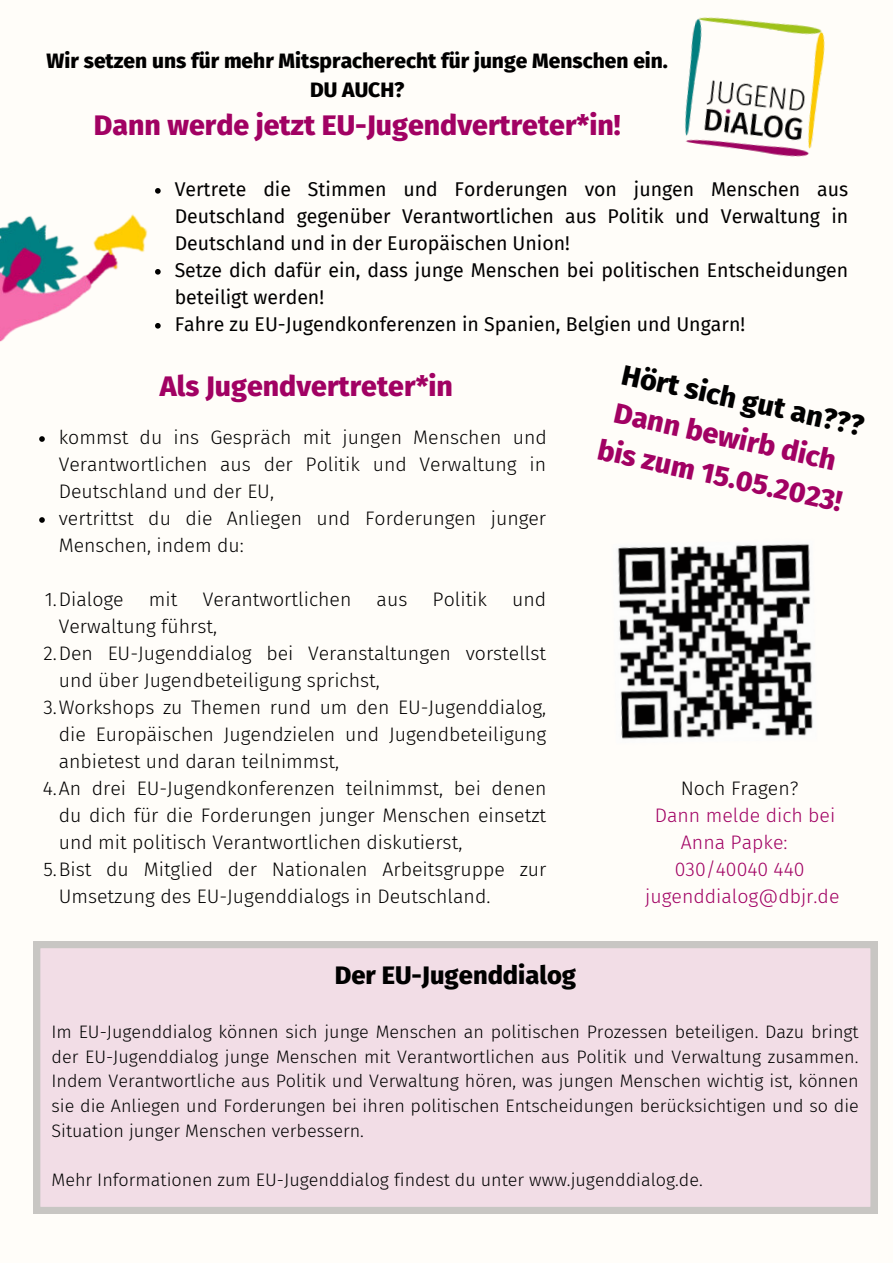
<style>
.page{position:relative;width:893px;height:1264px;background:#fff}
.page>*{position:absolute;margin:0;border:0;box-sizing:border-box;transform-origin:0 0}
.t1{font:800 28.5px "Fira Sans";color:#a10163}
.t2{font:800 28.5px "Fira Sans";color:#000}
.t3{font:800 25.5px "Fira Sans";color:#000}
.t4{font:800 21px/29.2px "Fira Sans";color:#000;text-align:center}
.t5{font:300 19.5px/27px "Fira Sans";color:#000}
.t6{font:19.5px/27px "Fira Sans";color:#000}
.t7{font:300 19.5px "Fira Sans";color:#a10163}
.t8{font:300 18px/24.8px "Fira Sans";color:#000;text-align:justify}
</style>
<div class="page">
<div style="left:0;top:0;width:892px;height:1262px;background:#fffdf9"></div>
<img style="left:684px;top:17px;width:141px;height:140px">
<img style="left:0;top:214px;width:148px;height:128px">
<img style="left:617px;top:544px;width:196px;height:195px">
<svg style="left:39px;top:436px;width:6px;height:6px"></svg>
<svg style="left:39px;top:517px;width:6px;height:6px"></svg>
<div style="left:34px;top:941px;width:843px;height:272px;background:#f2dde6"></div>
<svg style="left:155px;top:188px;width:6px;height:6px"></svg>
<svg style="left:155px;top:269px;width:6px;height:5px"></svg>
<svg style="left:155px;top:323px;width:6px;height:5px"></svg>
<p class="t4" style="left:47px;top:47px;width:622px">Wir setzen uns für mehr Mitspracherecht für junge Menschen ein.<br>DU AUCH?</p>
<h1 class="t1" style="left:94px;top:108px;width:528px">Dann werde jetzt EU-Jugendvertreter*in!</h1>
<p class="t6" style="left:175px;top:176px;width:675px">Vertrete die Stimmen und Forderungen von jungen Menschen aus Deutschland gegenüber Verantwortlichen aus Politik und Verwaltung in Deutschland und in der Europäischen Union!<br>Setze dich dafür ein, dass junge Menschen bei politischen Entscheidungen beteiligt werden!<br>Fahre zu EU-Jugendkonferenzen in Spanien, Belgien und Ungarn!</p>
<h1 class="t1" style="left:160px;top:369px;width:294px">Als Jugendvertreter*in</h1>
<h1 class="t2" style="left:625px;top:358px;width:248px;rotate:12deg">Hört sich gut an???</h1>
<h1 class="t1" style="left:601px;top:433px;width:250px;rotate:12deg">bis zum 15.05.2023!</h1>
<h1 class="t1" style="left:618px;top:396px;width:228px;rotate:12deg">Dann bewirb dich</h1>
<p class="t5" style="left:59px;top:424px;width:489px">kommst du ins Gespräch mit jungen Menschen und Verantwortlichen aus der Politik und Verwaltung in Deutschland und der EU,<br>vertrittst du die Anliegen und Forderungen junger Menschen, indem du:</p>
<p class="t5" style="left:45px;top:586px;width:80px">1.Dialoge</p>
<p class="t5" style="left:149px;top:586px;width:30px">mit</p>
<p class="t5" style="left:203px;top:586px;width:150px">Verantwortlichen</p>
<p class="t5" style="left:376px;top:586px;width:32px">aus</p>
<p class="t5" style="left:432px;top:586px;width:56px">Politik</p>
<p class="t5" style="left:512px;top:586px;width:36px">und</p>
<p class="t5" style="left:59px;top:613px;width:160px">Verwaltung führst,</p>
<p class="t5" style="left:44px;top:640px;width:504px">2.Den EU-Jugenddialog bei Veranstaltungen vorstellst</p>
<p class="t5" style="left:59px;top:667px;width:322px">und über Jugendbeteiligung sprichst,</p>
<p class="t5" style="left:43px;top:694px;width:504px">3.Workshops zu Themen rund um den EU-Jugenddialog,</p>
<p class="t5" style="left:59px;top:721px;width:489px">die Europäischen Jugendzielen und Jugendbeteiligung</p>
<p class="t5" style="left:59px;top:748px;width:282px">anbietest und daran teilnimmst,</p>
<p class="t5" style="left:43px;top:775px;width:505px">4.An drei EU-Jugendkonferenzen teilnimmst, bei denen</p>
<p class="t5" style="left:59px;top:802px;width:489px">du dich für die Forderungen junger Menschen einsetzt</p>
<p class="t5" style="left:59px;top:828px;width:405px">und mit politisch Verantwortlichen diskutierst,</p>
<p class="t5" style="left:43px;top:855px;width:504px">5.Bist du Mitglied der Nationalen Arbeitsgruppe zur</p>
<p class="t5" style="left:59px;top:882px;width:433px">Umsetzung des EU-Jugenddialogs in Deutschland.</p>
<p class="t5" style="left:680px;top:775px;width:119px">Noch Fragen?</p>
<p class="t7" style="left:654px;top:803px;width:182px">Dann melde dich bei</p>
<p class="t7" style="left:681px;top:830px;width:108px">Anna Papke:</p>
<p class="t7" style="left:674px;top:857px;width:131px">030/40040 440</p>
<p class="t7" style="left:645px;top:884px;width:196px">jugenddialog@dbjr.de</p>
<h2 class="t3" style="left:335px;top:960px;width:243px">Der EU-Jugenddialog</h2>
<p class="t8" style="left:52px;top:1019px;width:808px">Im EU-Jugenddialog können sich junge Menschen an politischen Prozessen beteiligen. Dazu bringt der EU-Jugenddialog junge Menschen mit Verantwortlichen aus Politik und Verwaltung zusammen.<br>Indem Verantwortliche aus Politik und Verwaltung hören, was jungen Menschen wichtig ist, können sie die Anliegen und Forderungen bei ihren politischen Entscheidungen berücksichtigen und so die Situation junger Menschen verbessern.</p>
<p class="t8" style="left:52px;top:1167px;width:652px">Mehr Informationen zum EU-Jugenddialog findest du unter www.jugenddialog.de.</p>
</div>
